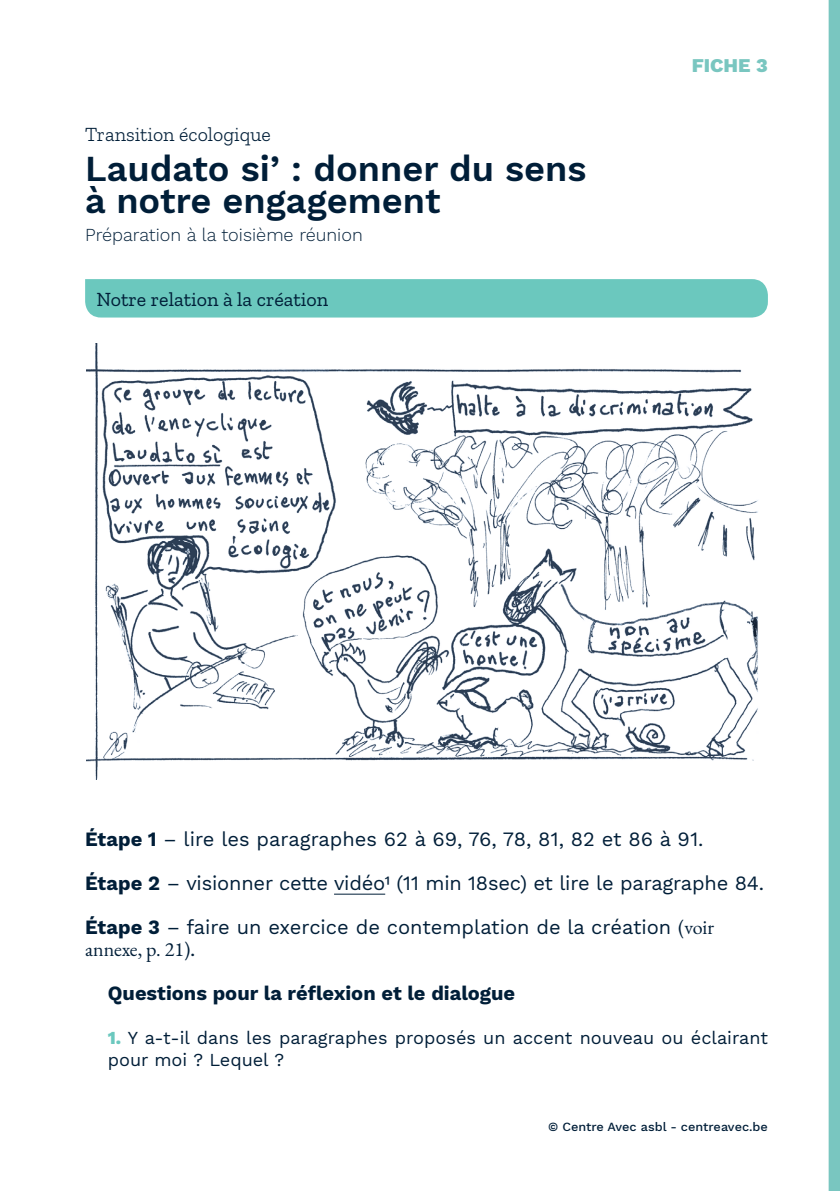
<style>
.page{position:relative;width:840px;height:1191px;background:#fff}
.page>*{position:absolute;margin:0;border:0;box-sizing:border-box;transform-origin:0 0}
.t1{font:600 36px "Work Sans";color:#001e38}
.t2{font:20px/22px "Work Sans";letter-spacing:-.01em;color:#001e38}
.t3{font:700 20px "Work Sans";color:#001e38}
.t4{font:20px "Zilla Slab";color:#001e38}
.t5{font:300 20px "Zilla Slab";color:#001e38}
.rubrique{font:800 19.2px "Work Sans";color:#79c6c0}
.t6{font:18px/22px "Work Sans";color:#001e38}
.t7{font:300 18px "Work Sans";color:#001e38}
.t8{font:500 12.2px "Work Sans";color:#001e38}
.s1{font-weight:700}
.s2{font-family:"EB Garamond"}
.s3{font-weight:800;color:#6bc8be}
</style>
<div class="page">
<svg style="left:828px;top:0;width:11px;height:1191px;background:#80c9c3"></svg>
<hr style="left:334px;top:893px;width:51px;height:1px;background:#001e38">
<div style="left:85px;top:279px;width:682px;height:38px;background:#6bc8be"></div>
<img style="left:87px;top:343px;width:671px;height:437px">
<p class="t5" style="left:85px;top:123px;width:187px">Transition écologique</p>
<p class="t1" style="left:85px;top:147px;width:502px">Laudato si’ : donner du sens</p>
<p class="t1" style="left:85px;top:179px;width:357px">à notre engagement</p>
<p class="t7" style="left:85px;top:224px;width:279px">Préparation à la toisième réunion</p>
<p class="t4" style="left:96px;top:288px;width:233px">Notre relation à la création</p>
<p class="rubrique" style="left:691px;top:55px;width:77px">FICHE 3</p>
<p class="t2" style="left:85px;top:829px;width:619px"><span class="s1">Étape 1</span> – lire les paragraphes 62 à 69, 76, 78, 81, 82 et 86 à 91.</p>
<p class="t2" style="left:85px;top:873px;width:680px"><span class="s1">Étape 2</span> – visionner cette vidéo1 (11 min 18sec) et lire le paragraphe 84.</p>
<p class="t2" style="left:85px;top:917px;width:630px"><span class="s1">Étape 3</span> – faire un exercice de contemplation de la création <span class="s2">(voir annexe, p. 21)</span>.</p>
<p class="t3" style="left:108px;top:981px;width:408px">Questions pour la réflexion et le dialogue</p>
<p class="t6" style="left:108px;top:1027px;width:661px"><span class="s3">1.</span> Y a-t-il dans les paragraphes proposés un accent nouveau ou éclairant pour moi ? Lequel ?</p>
<p class="t8" style="left:547px;top:1119px;width:221px">© Centre Avec asbl - centreavec.be</p>
</div>
